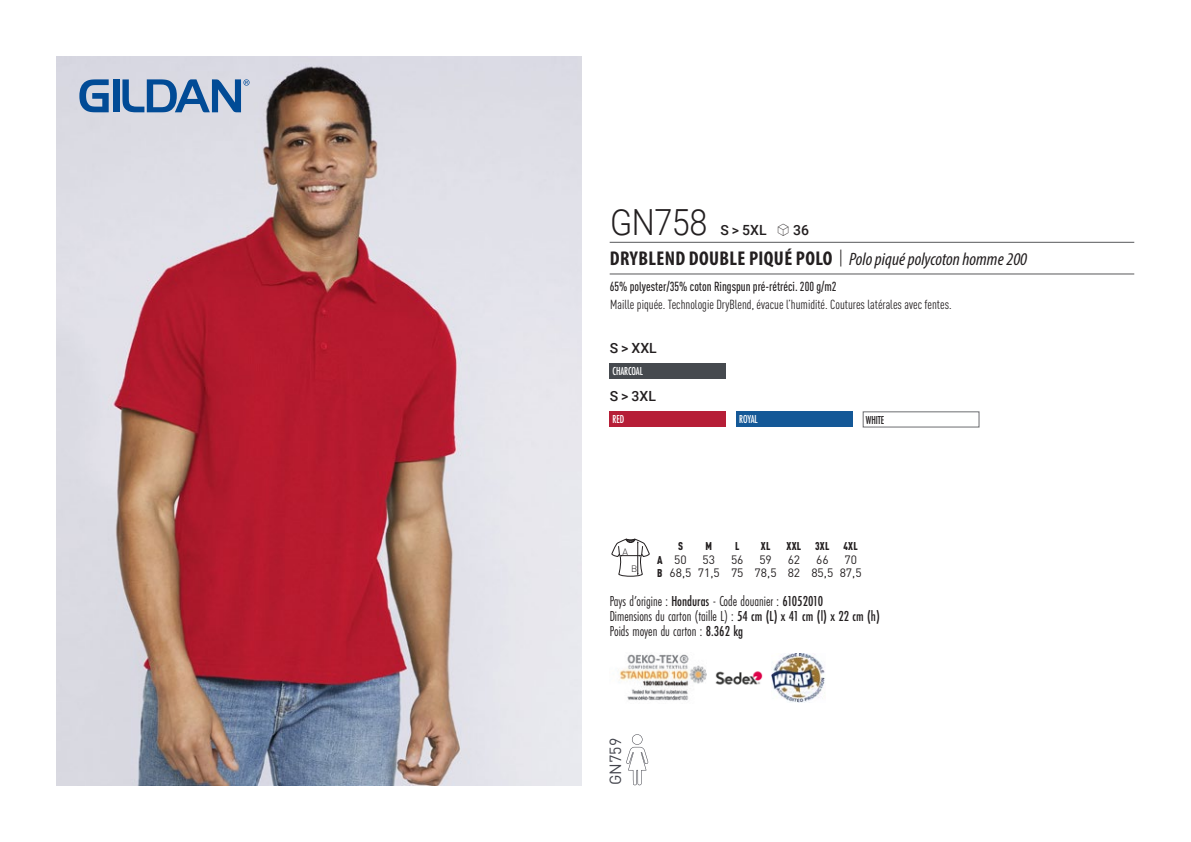
<style>
.page{position:relative;width:1191px;height:842px;background:#fff}
.page>*{position:absolute;margin:0;border:0;box-sizing:border-box;transform-origin:0 0}
.t1{font:300 36px "Roboto";letter-spacing:-.015em;color:#231f20;scale:.9 1}
.t2{font:italic 18px "Myriad Variable Concept";color:#231f20}
.t3{font:16px "DIN Pro";color:#43444c}
.t4{font:15px "Futura PT Cond";color:#231f20;scale:.95 1}
.t5{font:500 14px "Roboto";letter-spacing:.005em;color:#231f20}
.t6{font:condensed 13px "DIN Pro";color:#231f20}
.grammage_2020{font:500 condensed 13px "DIN Pro";color:#231f20;scale:.95 1}
._88_tailles_tab_maig{font:12px/13.6px "DIN Pro";color:#231f20}
.Coloris_nuancier_bla{font:500 12px "Futura PT Cond";letter-spacing:-.01em;color:#fff;scale:.9 1}
.Coloris_nuancier{font:500 12px "Futura PT Cond";letter-spacing:-.01em;color:#231f20;scale:.9 1}
._88_tailles_tab_maig-2{font:900 condensed 11.2px "DIN Pro";letter-spacing:.02em;color:#231f20;scale:.95 1}
.t7{font:300 9.2px "DIN";color:#231f20}
.s1{font-family:"Linotype Shapeshifter";font-weight:400;font-size:16px}
.s2{font-family:"Myriad Pro";font-weight:700;font-style:normal;font-stretch:condensed;font-size:20px}
.s3{font-family:"Roboto Condensed";font-weight:300;font-style:normal;font-size:20px}
.s4{font-weight:900;font-stretch:condensed;font-size:11.2px}
.s5{font-weight:500}
</style>
<div class="page">
<img style="left:57px;top:57px;width:524px;height:728px">
<svg style="left:79px;top:79px;width:30px;height:33px"></svg>
<div style="left:113px;top:79px;width:6px;height:33px;background:#014b96"></div>
<svg style="left:122px;top:79px;width:127px;height:33px;background:#7799bf"></svg>
<div style="left:609px;top:364px;width:117px;height:15px;background:#464a4f"></div>
<div style="left:609px;top:412px;width:117px;height:15px;background:#b61e37"></div>
<div style="left:736px;top:412px;width:116px;height:15px;background:#145897"></div>
<svg style="left:626px;top:734px;width:22px;height:51px"></svg>
<svg style="left:611px;top:539px;width:38px;height:37px"></svg>
<img style="left:619px;top:654px;width:87px;height:47px">
<img style="left:715px;top:671px;width:48px;height:14px">
<img style="left:771px;top:653px;width:54px;height:50px">
<hr style="left:609px;top:242px;width:525px;height:1px;background:#57585a">
<hr style="left:609px;top:274px;width:525px;height:1px;background:#57585a">
<p class="t1" style="left:610px;top:197px;width:109px">GN758</p>
<p class="t5" style="left:720px;top:220px;width:90px">S &gt; 5XL <span class="s1">S</span> 36</p>
<p class="t2" style="left:610px;top:249px;width:419px"><span class="s2">DRYBLEND DOUBLE PIQUÉ POLO</span> <span class="s3">|</span> Polo piqué polycoton homme 200</p>
<p class="grammage_2020" style="left:609px;top:277px;width:240px">65% polyester/35% coton Ringspun pré-rétréci. 200 g/m2</p>
<p class="t6" style="left:610px;top:295px;width:343px">Maille piquée. Technologie DryBlend, évacue l’humidité. Coutures latérales avec fentes.</p>
<p class="t5" style="left:610px;top:338px;width:48px">S &gt; XXL</p>
<p class="Coloris_nuancier_bla" style="left:612px;top:364px;width:35px">CHARCOAL</p>
<p class="t5" style="left:610px;top:386px;width:48px">S &gt; 3XL</p>
<p class="Coloris_nuancier_bla" style="left:612px;top:412px;width:15px">RED</p>
<p class="Coloris_nuancier_bla" style="left:739px;top:412px;width:22px">ROYAL</p>
<p class="Coloris_nuancier" style="left:866px;top:412px;width:22px">WHITE</p>
<p class="t7" style="left:622px;top:546px;width:7px">A</p>
<p class="t7" style="left:631px;top:563px;width:8px">B</p>
<p class="_88_tailles_tab_maig-2" style="left:678px;top:538px;width:7px">S</p>
<p class="_88_tailles_tab_maig-2" style="left:705px;top:538px;width:8px">M</p>
<p class="_88_tailles_tab_maig-2" style="left:735px;top:538px;width:6px">L</p>
<p class="_88_tailles_tab_maig-2" style="left:761px;top:538px;width:12px">XL</p>
<p class="_88_tailles_tab_maig-2" style="left:786px;top:538px;width:46px">XXL 3XL</p>
<p class="_88_tailles_tab_maig-2" style="left:843px;top:538px;width:16px">4XL</p>
<p class="_88_tailles_tab_maig" style="left:657px;top:551px;width:31px"><span class="s4">A</span> 50</p>
<p class="_88_tailles_tab_maig" style="left:702px;top:551px;width:14px">53</p>
<p class="_88_tailles_tab_maig" style="left:731px;top:551px;width:14px">56</p>
<p class="_88_tailles_tab_maig" style="left:759px;top:551px;width:14px">59</p>
<p class="_88_tailles_tab_maig" style="left:787px;top:551px;width:14px">62</p>
<p class="_88_tailles_tab_maig" style="left:816px;top:551px;width:14px">66</p>
<p class="_88_tailles_tab_maig" style="left:657px;top:551px;width:206px;text-indent:187px">70<br><span class="s4">B</span> 68,5 71,5 75 78,5 82 85,5 87,5</p>
<p class="t4" style="left:609px;top:592px;width:226px">Pays d’origine : <span class="s5">Honduras</span> - Code douanier : <span class="s5">61052010</span></p>
<p class="t4" style="left:609px;top:607px;width:286px">Dimensions du carton (taille L) : <span class="s5">54 cm (L) x 41 cm (l) x 22 cm (h)</span></p>
<p class="t4" style="left:609px;top:622px;width:142px">Poids moyen du carton : <span class="s5">8.362 kg</span></p>
<p class="t3" style="left:602px;top:785px;width:49px;rotate:-90deg">GN759</p>
</div>
